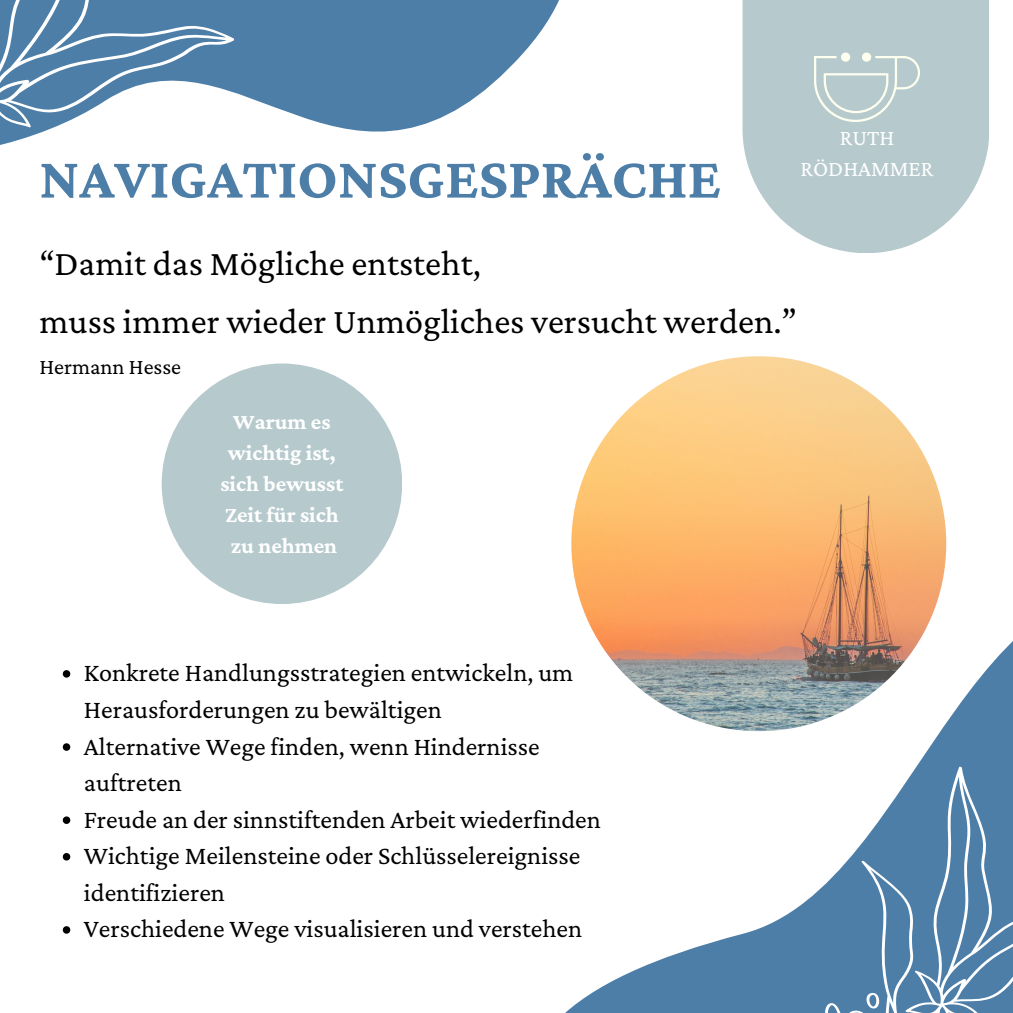
<style>
.page{position:relative;width:1013px;height:1013px;background:#fff}
.page>*{position:absolute;margin:0;border:0;box-sizing:border-box;transform-origin:0 0}
.t1{font:700 58.75px "Crimson Pro";color:#4d7ea8}
.t2{font:36.25px/57.2px "Crimson Pro";color:#000}
.t3{font:26.25px/36.5px "Crimson Pro";color:#000}
.t4{font:22.62px/31px "Crimson Pro";color:#fff;text-align:center}
.t5{font:700 22.5px/31px "Crimson Pro";color:#fff;text-align:center}
.t6{font:22.5px "Crimson Pro";color:#000}
</style>
<div class="page">
<svg style="left:566px;top:496px;width:446px;height:516px"></svg>
<svg style="left:234px;top:0;width:325px;height:132px;fill:#4d7ea8"></svg>
<svg style="left:0;top:0;width:234px;height:145px;fill:#4d7ea8"></svg>
<svg style="left:742px;top:0;width:247px;height:253px;background:#bfcfd3"></svg>
<div style="left:162px;top:363px;width:240px;height:241px;background:#b6c9cd;border-radius:50%"></div>
<img style="left:571px;top:356px;width:375px;height:375px;border-radius:50%">
<svg style="left:63px;top:670px;width:7px;height:7px"></svg>
<svg style="left:63px;top:743px;width:7px;height:7px"></svg>
<svg style="left:63px;top:816px;width:7px;height:8px"></svg>
<svg style="left:63px;top:853px;width:7px;height:7px"></svg>
<svg style="left:63px;top:926px;width:7px;height:7px"></svg>
<svg style="left:814px;top:52px;width:105px;height:70px;background:#c1d1d2"></svg>
<svg style="left:795px;top:766px;width:217px;height:246px;fill:#4d7ea8"></svg>
<h1 class="t1" style="left:39px;top:145px;width:683px">NAVIGATIONSGESPRÄCHE</h1>
<p class="t4" style="left:800px;top:122px;width:134px">RUTH<br>RÖDHAMMER</p>
<h2 class="t2" style="left:39px;top:234px;width:759px">“Damit das Mögliche entsteht,<br>muss immer wieder Unmögliches versucht werden.”</h2>
<p class="t6" style="left:39px;top:354px;width:143px">Hermann Hesse</p>
<p class="t5" style="left:220px;top:406px;width:124px">Warum es wichtig ist, sich bewusst<br>Zeit für sich zu nehmen</p>
<p class="t3" style="left:84px;top:654px;width:518px">Konkrete Handlungsstrategien entwickeln, um Herausforderungen zu bewältigen<br>Alternative Wege finden, wenn Hindernisse auftreten<br>Freude an der sinnstiftenden Arbeit wiederfinden Wichtige Meilensteine oder Schlüsselereignisse identifizieren<br>Verschiedene Wege visualisieren und verstehen</p>
</div>
